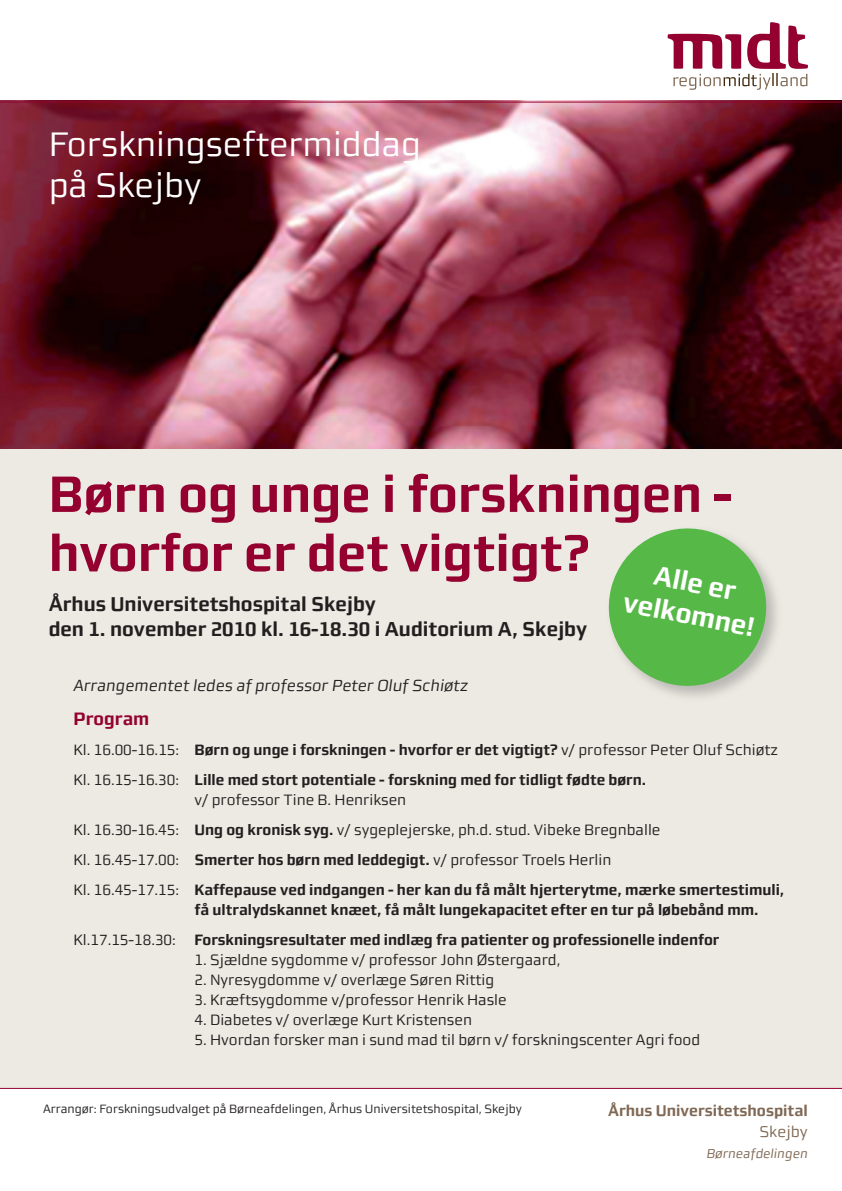
<style>
.page{position:relative;width:842px;height:1191px;background:#fff}
.page>*{position:absolute;margin:0;border:0;box-sizing:border-box;transform-origin:0 0}
.t1{font:700 51px/59px "midtsans";color:#940130}
.t2{font:34px/40.8px "midtsans";color:#fff}
.t3{font:700 27px/32px "midtsans";color:#fff;text-align:center}
.t4{font:700 20px/25px "midtsans";color:#231f20}
.t5{font:700 18px "midtsans";color:#940130}
.t6{font:italic 16px "midtsans";color:#231f20}
.t7{font:700 15.5px "midtsans";color:#7f6854}
.t8{font:15.5px "midtsans";color:#7f6854}
.t9{font:15px/30px "midtsans";color:#231f20}
.t10{font:700 15px/30px "midtsans";color:#231f20}
.t11{font:italic 12.9px "midtsans";color:#7f6854}
.t12{font:12px "midtsans";color:#231f20}
.s1{font-weight:400}
.s2{font-weight:700}
</style>
<div class="page">
<div style="left:0;top:427px;width:842px;height:661px;background:#edeae3"></div>
<svg style="left:668px;top:22px;width:140px;height:68px"></svg>
<hr style="left:0;top:1088px;width:842px;height:1px;background:#940130">
<img style="left:0;top:101px;width:842px;height:347px">
<svg style="left:608px;top:528px;width:166px;height:166px"></svg>
<hr style="left:0;top:102px;width:842px;height:1px;background:#940130">
<h2 class="t2" style="left:49px;top:124px;width:374px">Forskningseftermiddag på Skejby</h2>
<h1 class="t1" style="left:49px;top:464px;width:685px">Børn og unge i forskningen - hvorfor er det vigtigt?</h1>
<h3 class="t3" style="left:633px;top:554px;width:135px;rotate:11deg">Alle er velkomne!</h3>
<h3 class="t4" style="left:49px;top:591px;width:540px">Århus Universitetshospital Skejby<br>den 1. november 2010 kl. 16-18.30 i Auditorium A, Skejby</h3>
<p class="t6" style="left:73px;top:676px;width:396px">Arrangementet ledes af professor Peter Oluf Schiøtz</p>
<p class="t5" style="left:73px;top:708px;width:77px">Program</p>
<p class="t10" style="left:73px;top:735px;width:706px"><span class="s1">Kl. 16.00-16.15:</span> Børn og unge i forskningen - hvorfor er det vigtigt? <span class="s1">v/ professor Peter Oluf Schiøtz<br>Kl. 16.15-16.30:</span> Lille med stort potentiale - forskning med for tidligt fødte børn.</p>
<p class="t9" style="left:73px;top:785px;width:712px;text-indent:121px">v/ professor Tine B. Henriksen<br>Kl. 16.30-16.45: <span class="s2">Ung og kronisk syg.</span> v/ sygeplejerske, ph.d. stud. Vibeke Bregnballe<br>Kl. 16.45-17.00: <span class="s2">Smerter hos børn med leddegigt.</span> v/ professor Troels Herlin<br>Kl. 16.45-17.15: <span class="s2">Kaffepause ved indgangen - her kan du få målt hjerterytme, mærke smertestimuli,</span></p>
<p class="t10" style="left:73px;top:895px;width:687px;text-indent:121px">få ultralydskannet knæet, få målt lungekapacitet efter en tur på løbebånd mm.<br><span class="s1">Kl.17.15-18.30:</span> Forskningsresultater med indlæg fra patienter og professionelle indenfor</p>
<p class="t9" style="left:194px;top:945px;width:367px">1. Sjældne sygdomme v/ professor John Østergaard,</p>
<p class="t9" style="left:194px;top:965px;width:301px">2. Nyresygdomme v/ overlæge Søren Rittig</p>
<p class="t9" style="left:194px;top:985px;width:314px">3. Kræftsygdomme v/professor Henrik Hasle</p>
<p class="t9" style="left:194px;top:1005px;width:279px">4. Diabetes v/ overlæge Kurt Kristensen</p>
<p class="t9" style="left:194px;top:1025px;width:507px">5. Hvordan forsker man i sund mad til børn v/ forskningscenter Agri food</p>
<p class="t12" style="left:43px;top:1101px;width:480px">Arrangør: Forskningsudvalget på Børneafdelingen, Århus Universitetshospital, Skejby</p>
<p class="t7" style="left:608px;top:1102px;width:201px">Århus Universitetshospital</p>
<p class="t8" style="left:759px;top:1122px;width:50px">Skejby</p>
<p class="t11" style="left:707px;top:1145px;width:103px">Børneafdelingen</p>
</div>
